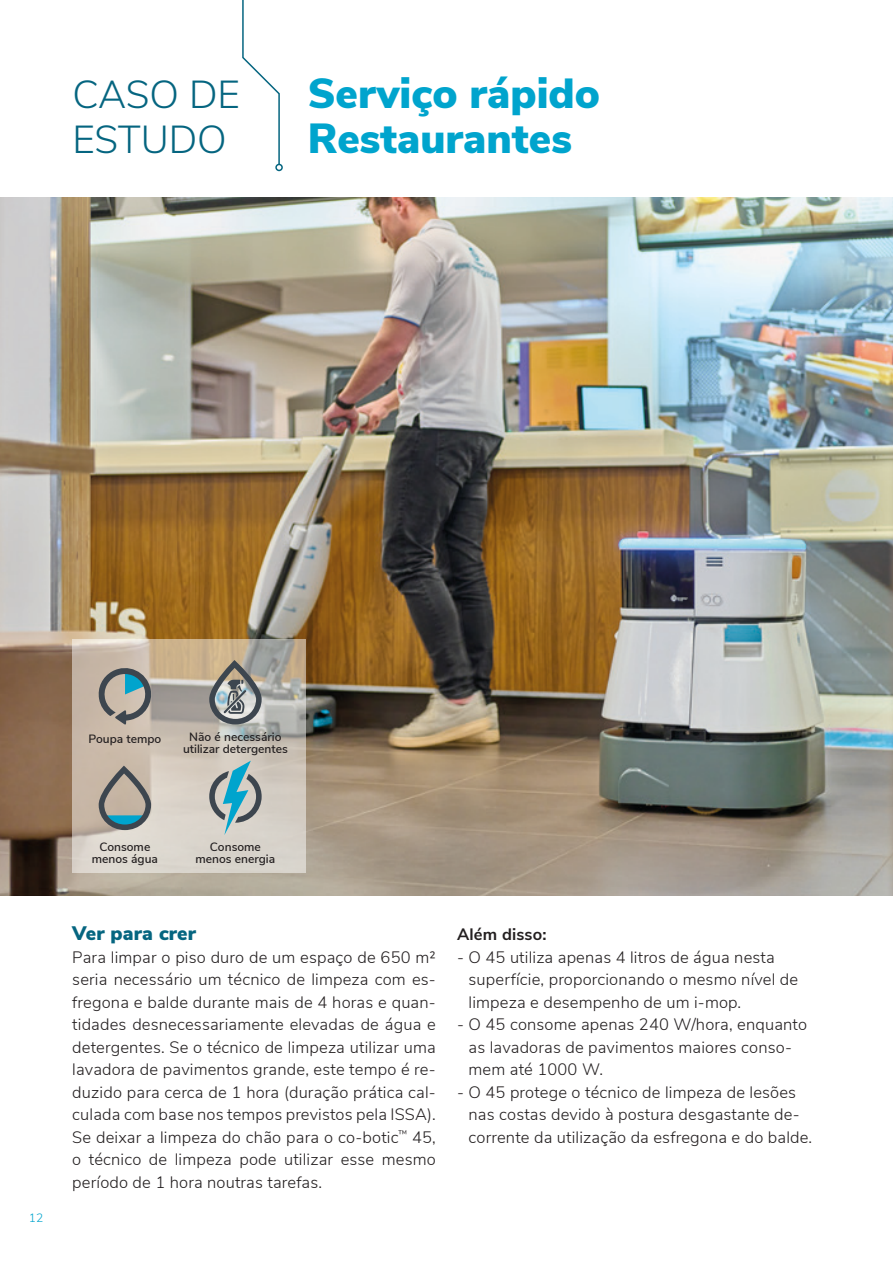
<style>
.page{position:relative;width:893px;height:1263px;background:#fff}
.page>*{position:absolute;margin:0;border:0;box-sizing:border-box;transform-origin:0 0}
.t1{font:900 42px/45px "Nunito Sans";color:#00a4cd}
.t2{font:300 39px/45px "Nunito Sans";color:#056580}
.t3{font:900 19.5px "Nunito Sans";letter-spacing:.01em;color:#056580}
.t4{font:300 16.5px/22.5px "Nunito Sans";letter-spacing:.01em;color:#231f20}
.t5{font:700 16.5px "Nunito Sans";letter-spacing:.01em;color:#231f20}
.t6{font:600 12px/12px "Nunito Sans";color:#231f20;text-align:center}
.p_caption-right{font:300 12px "Nunito Sans";color:#00a4cd}
</style>
<div class="page">
<img style="left:0;top:198px;width:893px;height:697px">
<svg style="left:242px;top:0;width:39px;height:166px"></svg>
<div style="left:275px;top:164px;width:8px;height:7px;border:2px solid #056580;border-radius:50%"></div>
<svg style="left:72px;top:639px;width:234px;height:234px;background:#cac0b4"></svg>
<svg style="left:99px;top:766px;width:52px;height:64px;background:#949791"></svg>
<svg style="left:99px;top:668px;width:52px;height:56px;background:#909793"></svg>
<svg style="left:209px;top:761px;width:53px;height:74px;background:#97b1b4"></svg>
<svg style="left:209px;top:660px;width:53px;height:64px;background:#949590"></svg>
<p class="t2" style="left:72px;top:69px;width:169px">CASO DE<br>ESTUDO</p>
<p class="t1" style="left:308px;top:69px;width:294px">Serviço rápido<br>Restaurantes</p>
<p class="t6" style="left:89px;top:732px;width:74px">Poupa tempo</p>
<p class="t6" style="left:183px;top:730px;width:106px">Não é necessário utilizar detergentes</p>
<p class="p_caption-right" style="left:29px;top:1209px;width:16px">12</p>
<p class="t6" style="left:92px;top:840px;width:68px">Consome menos água</p>
<p class="t6" style="left:196px;top:840px;width:81px">Consome menos energia</p>
<p class="t3" style="left:72px;top:919px;width:125px">Ver para crer</p>
<p class="t4" style="left:72px;top:945px;width:365px;text-align:justify">Para limpar o piso duro de um espaço de 650 m2 seria necessário um técnico de limpeza com es&shy;fregona e balde durante mais de 4 horas e quan&shy;tidades desnecessariamente elevadas de água e detergentes. Se o técnico de limpeza utilizar uma lavadora de pavimentos grande, este tempo é re&shy;duzido para cerca de 1 hora (duração prática cal&shy;culada com base nos tempos previstos pela ISSA).</p>
<p class="t4" style="left:72px;top:1125px;width:365px;text-align:justify">Se deixar a limpeza do chão para o co-botic<sup>™</sup> 45, o técnico de limpeza pode utilizar esse mesmo período de 1 hora noutras tarefas.</p>
<p class="t5" style="left:457px;top:922px;width:91px">Além disso:</p>
<p class="t4" style="left:469px;top:945px;width:331px;text-indent:-11px">- O 45 utiliza apenas 4 litros de água nesta superfície, proporcionando o mesmo nível de limpeza e desempenho de um i-mop.</p>
<p class="t4" style="left:469px;top:1012px;width:340px;text-indent:-11px">- O 45 consome apenas 240 W/hora, enquanto as lavadoras de pavimentos maiores conso&shy;mem até 1000 W.</p>
<p class="t4" style="left:469px;top:1080px;width:345px;text-indent:-11px">- O 45 protege o técnico de limpeza de lesões nas costas devido à postura desgastante de&shy;corrente da utilização da esfregona e do balde.</p>
</div>
